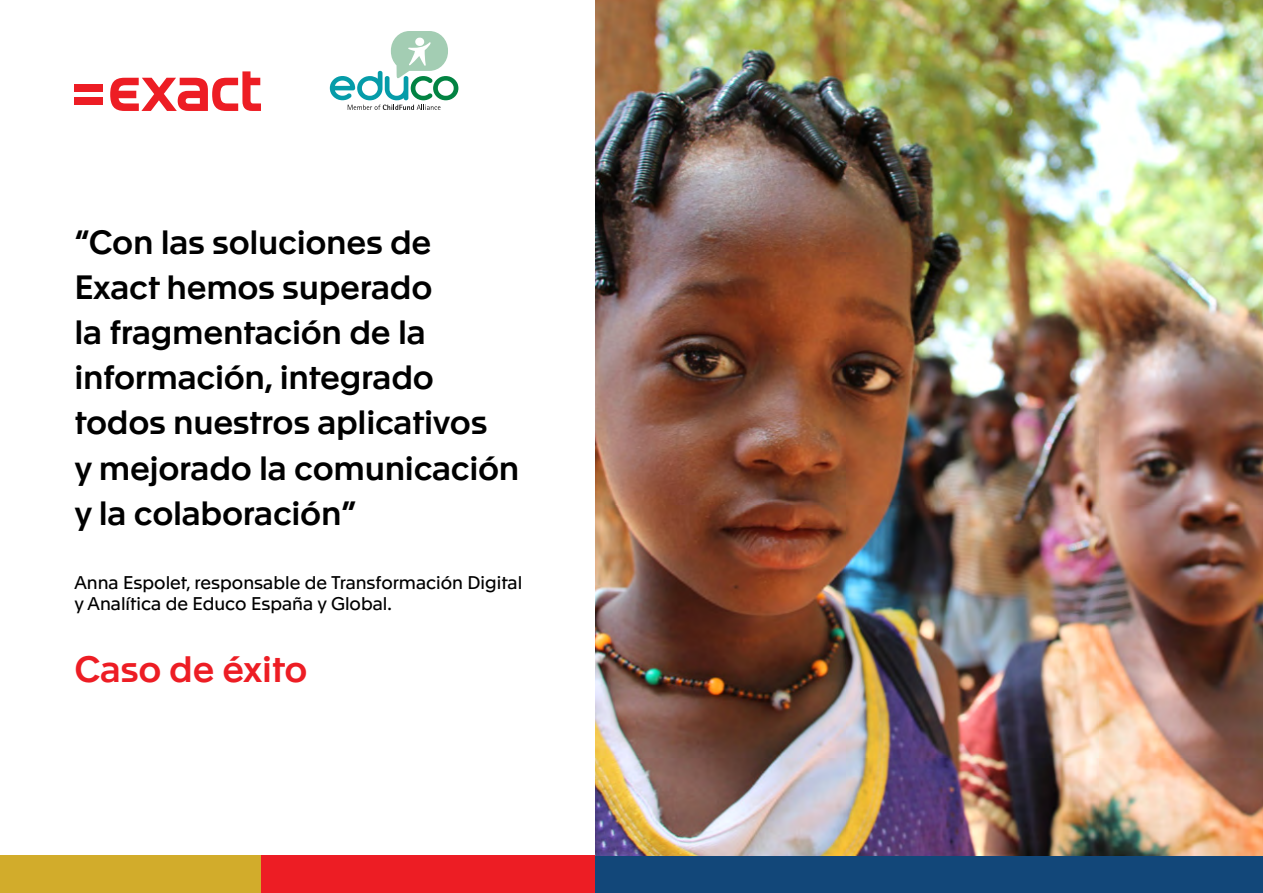
<style>
.page{position:relative;width:1263px;height:893px;background:#fff}
.page>*{position:absolute;margin:0;border:0;box-sizing:border-box;transform-origin:0 0}
.t1{font:500 36px "Apax";letter-spacing:-.01em;color:#ed1d24}
.t2{font:500 33px/45px "Apax";letter-spacing:-.01em;color:#000}
.t3{font:18px/21.6px "Apax";color:#000}
</style>
<div class="page">
<div style="left:260px;top:856px;width:335px;height:37px;background:#ed1d24"></div>
<div style="left:0;top:856px;width:260px;height:37px;background:#d2ac2b"></div>
<div style="left:595px;top:856px;width:668px;height:37px;background:#124779"></div>
<div style="left:74px;top:84px;width:29px;height:8px;background:#ed1d24"></div>
<div style="left:74px;top:97px;width:29px;height:8px;background:#ed1d24"></div>
<svg style="left:110px;top:71px;width:151px;height:40px"></svg>
<img style="left:595px;top:0;width:668px;height:856px">
<svg style="left:330px;top:31px;width:128px;height:79px"></svg>
<p class="t2" style="left:74px;top:218px;width:447px">“Con las soluciones de<br>Exact hemos superado<br>la fragmentación de la información, integrado todos nuestros aplicativos<br>y mejorado la comunicación y la colaboración”</p>
<p class="t3" style="left:74px;top:570px;width:449px">Anna Espolet, responsable de Transformación Digital y Analítica de Educo España y Global.</p>
<p class="t1" style="left:74px;top:643px;width:235px">Caso de éxito</p>
</div>
